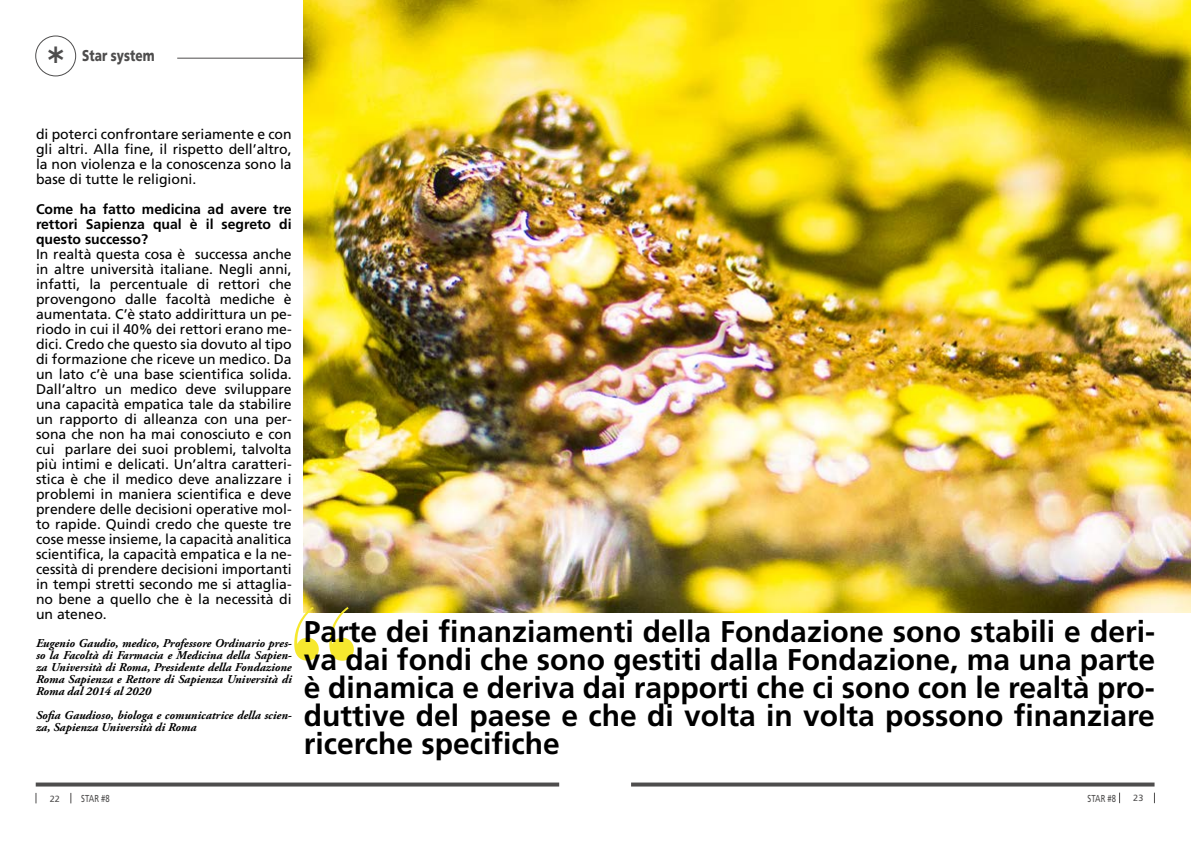
<style>
.page{position:relative;width:1191px;height:842px;background:#fff}
.page>*{position:absolute;margin:0;border:0;box-sizing:border-box;transform-origin:0 0}
.t1{font:200px "Chamberi Display";color:#f6e82e}
.t2{font:48px "Abadi";color:#4e4d4d}
.t3{font:700 30px/28px "Frutiger LT Std";color:#000;text-align:justify}
.t4{font:900 15.7px "Frutiger LT Std";color:#4e4d4d;scale:.76 1}
.t5{font:14px/15px "Frutiger LT Std";color:#000;text-align:justify}
.t6{font:700 14px/15px "Frutiger LT Std";color:#000;text-align:justify}
.t7{font:italic 700 12px/12px "Adobe Garamond Pro";color:#000;text-align:justify}
.t8{font:10.1px "Frutiger LT Std";color:#4e4d4d;scale:.76 1}
.t9{font:9px "Frutiger LT Std";color:#4e4d4d}
</style>
<div class="page">
<hr style="left:177px;top:58px;width:381px;height:1px;background:#4e4d4d">
<div style="left:35px;top:36px;width:41px;height:40px;border:1px solid #4e4d4d;border-radius:50%"></div>
<svg style="left:36px;top:782px;width:523px;height:4px;background:#656565"></svg>
<svg style="left:631px;top:782px;width:523px;height:4px;background:#656565"></svg>
<img style="left:304px;top:0;width:887px;height:612px">
<h2 class="t2" style="left:47px;top:38px;width:19px">*</h2>
<p class="t4" style="left:82px;top:46px;width:97px">Star system</p>
<p class="t5" style="left:36px;top:127px;width:257px">di poterci confrontare seriamente e con gli altri. Alla fine, il rispetto dell’altro, la non violenza e la conoscenza sono la base di tutte le religioni.</p>
<p class="t6" style="left:36px;top:202px;width:257px">Come ha fatto medicina ad avere tre rettori Sapienza qual è il segreto di questo successo?</p>
<p class="t5" style="left:36px;top:247px;width:257px">In realtà questa cosa è successa anche in altre università italiane. Negli anni, infatti, la percentuale di rettori che provengono dalle facoltà mediche è aumentata. C’è stato addirittura un pe&shy;riodo in cui il 40% dei rettori erano me&shy;dici. Credo che questo sia dovuto al tipo di formazione che riceve un medico. Da un lato c’è una base scientifica solida.<br>Dall’altro un medico deve sviluppare una capacità empatica tale da stabilire un rapporto di alleanza con una per&shy;sona che non ha mai conosciuto e con cui parlare dei suoi problemi, talvolta più intimi e delicati. Un’altra caratteri&shy;stica è che il medico deve analizzare i problemi in maniera scientifica e deve prendere delle decisioni operative mol&shy;to rapide. Quindi credo che queste tre cose messe insieme, la capacità analitica scientifica, la capacità empatica e la ne&shy;cessità di prendere decisioni importanti in tempi stretti secondo me si attaglia&shy;no bene a quello che è la necessità di un ateneo.</p>
<p class="t7" style="left:36px;top:637px;width:257px">Eugenio Gaudio, medico, Professore Ordinario pres&shy;so la Facoltà di Farmacia e Medicina della Sapien&shy;za Università di Roma, Presidente della Fondazione Roma Sapienza e Rettore di Sapienza Università di Roma dal 2014 al 2020</p>
<p class="t7" style="left:36px;top:709px;width:257px">Sofia Gaudioso, biologa e comunicatrice della scien&shy;za, Sapienza Università di Roma</p>
<h1 class="t1" style="left:285px;top:534px;width:77px">“</h1>
<p class="t3" style="left:304px;top:618px;width:853px">Parte dei finanziamenti della Fondazione sono stabili e deri&shy;va dai fondi che sono gestiti dalla Fondazione, ma una parte è dinamica e deriva dai rapporti che ci sono con le realtà pro&shy;duttive del paese e che di volta in volta possono finanziare ricerche specifiche</p>
<p class="t9" style="left:50px;top:793px;width:12px">22</p>
<p class="t8" style="left:81px;top:792px;width:39px">STAR #8</p>
<p class="t8" style="left:1087px;top:793px;width:39px">STAR #8</p>
<p class="t9" style="left:1133px;top:793px;width:12px">23</p>
</div>
